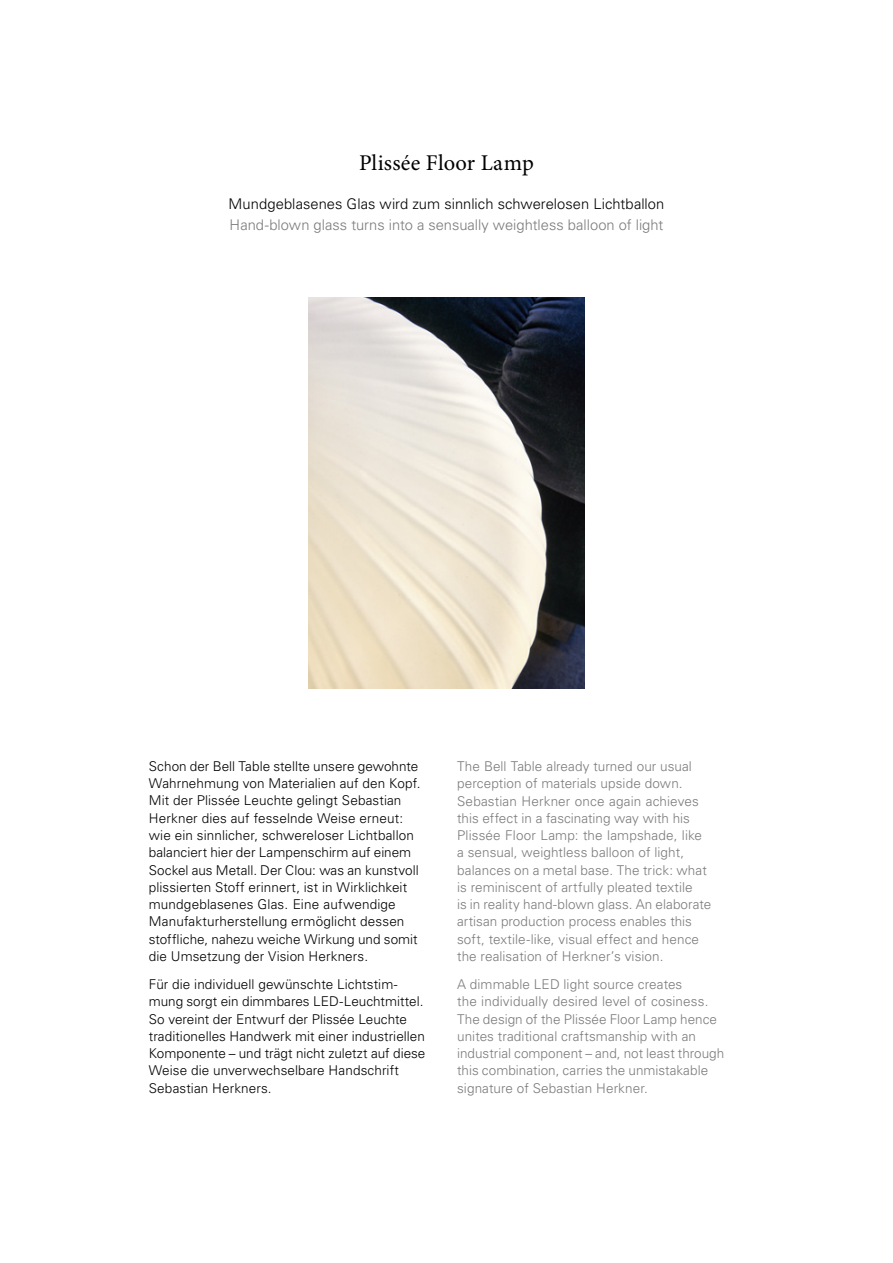
<style>
.page{position:relative;width:893px;height:1263px;background:#fff}
.page>*{position:absolute;margin:0;border:0;box-sizing:border-box;transform-origin:0 0}
.t1{font:22.5px "Minion Pro";letter-spacing:.01em;color:#000}
.t2{font:300 14.7px "Univers";color:#7c7b7b}
.t3{font:300 14.7px "Univers";letter-spacing:.005em;color:#000}
.t4{font:300 13.5px/17.2px "Univers LT Std";letter-spacing:.005em;color:#000}
.t5{font:300 13.5px/17.2px "Univers LT Std";letter-spacing:.005em;color:#7c7b7b}
</style>
<div class="page">
<img style="left:308px;top:297px;width:277px;height:392px">
<h1 class="t1" style="left:359px;top:150px;width:176px">Plissée Floor Lamp</h1>
<p class="t3" style="left:229px;top:195px;width:437px">Mundgeblasenes Glas wird zum sinnlich schwerelosen Lichtballon</p>
<p class="t2" style="left:230px;top:216px;width:435px">Hand-blown glass turns into a sensually weightless balloon of light</p>
<p class="t4" style="left:149px;top:757px;width:273px">Schon der Bell Table stellte unsere gewohnte Wahrnehmung von Materialien auf den Kopf.<br>Mit der Plissée Leuchte gelingt Sebastian Herkner dies auf fesselnde Weise erneut: wie ein sinnlicher, schwereloser Lichtballon balanciert hier der Lampenschirm auf einem Sockel aus Metall. Der Clou: was an kunstvoll plissierten Stoff erinnert, ist in Wirklichkeit mundgeblasenes Glas. Eine aufwendige Manufakturherstellung ermöglicht dessen stoffliche, nahezu weiche Wirkung und somit die Umsetzung der Vision Herkners.</p>
<p class="t4" style="left:149px;top:975px;width:278px">Für die individuell gewünschte Lichtstim&shy;mung sorgt ein dimmbares LED-Leuchtmittel.<br>So vereint der Entwurf der Plissée Leuchte traditionelles Handwerk mit einer industriellen Komponente – und trägt nicht zuletzt auf diese Weise die unverwechselbare Handschrift Sebastian Herkners.</p>
<p class="t5" style="left:457px;top:758px;width:256px">The Bell Table already turned our usual perception of materials upside down.<br>Sebastian Herkner once again achieves this effect in a fascinating way with his Plissée Floor Lamp: the lampshade, like a sensual, weightless balloon of light, balances on a metal base. The trick: what is reminiscent of artfully pleated textile<br>is in reality hand-blown glass. An elaborate artisan production process enables this soft, textile-like, visual effect and hence the realisation of Herkner’s vision.</p>
<p class="t5" style="left:457px;top:976px;width:269px">A dimmable LED light source creates<br>the individually desired level of cosiness.<br>The design of the Plissée Floor Lamp hence unites traditional craftsmanship with an industrial component – and, not least through this combination, carries the unmistakable signature of Sebastian Herkner.</p>
</div>
